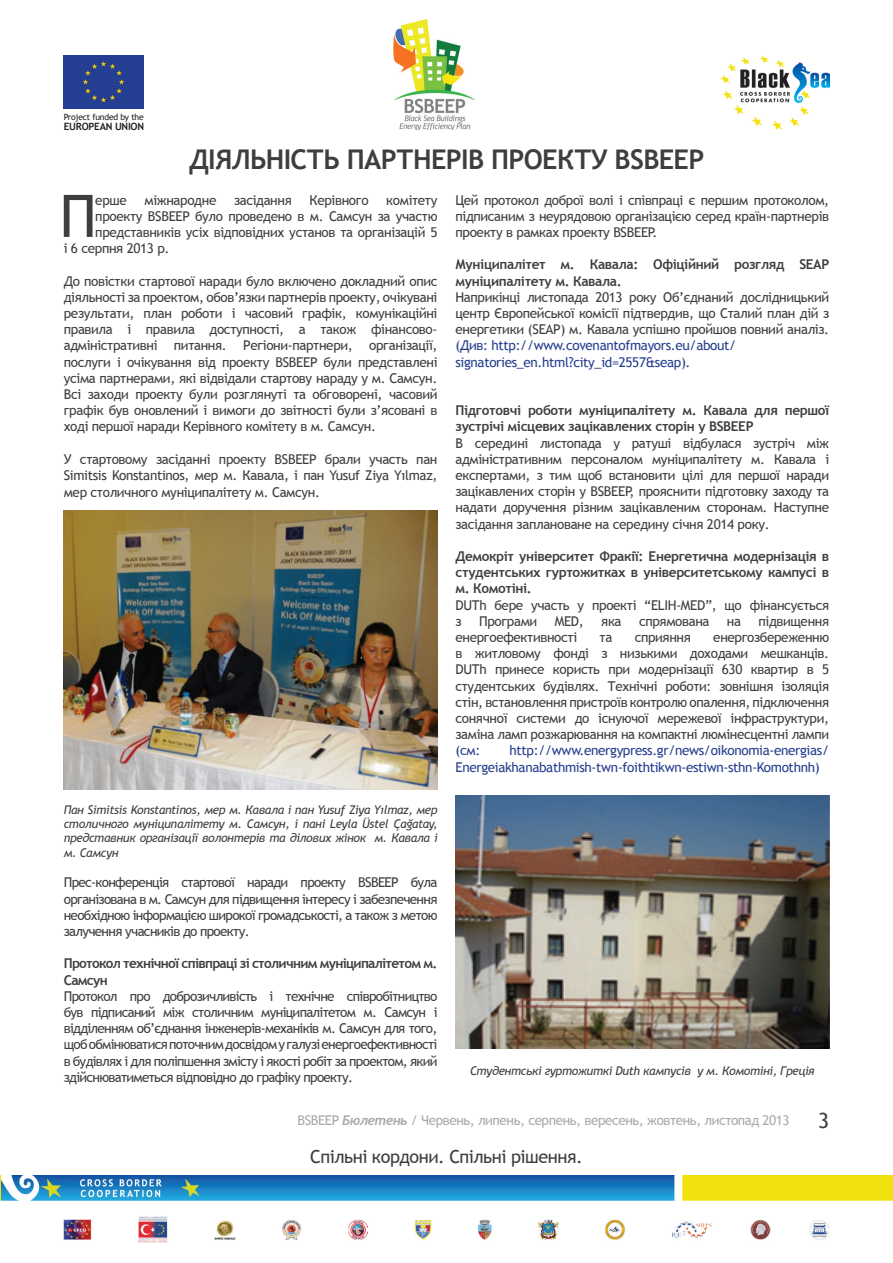
<style>
.page{position:relative;width:893px;height:1263px;background:#fff}
.page>*{position:absolute;margin:0;border:0;box-sizing:border-box;transform-origin:0 0}
.t1{font:58.8px "Trebuchet MS";color:#3e3e3f}
.t2{font:700 27.15px "Trebuchet MS";letter-spacing:-.025em;color:#3e3e3f}
.t3{font:21px "Trebuchet MS";color:#3e3e3f}
.t4{font:18px "Trebuchet MS";letter-spacing:-.025em;color:#3e3e3f}
.t5{font:13.5px/16.2px "Trebuchet MS";letter-spacing:-.025em;color:#3e3e3f;text-align:justify}
.t6{font:700 13.5px/16.2px "Trebuchet MS";letter-spacing:-.025em;color:#3e3e3f}
.t7{font:13.5px/16.2px "Trebuchet MS";letter-spacing:-.025em;color:#253f8e}
.t8{font:13.5px "Trebuchet MS";letter-spacing:-.03em;color:#a8a9ad}
.t9{font:700 13.5px/16.2px "Trebuchet MS";letter-spacing:-.05em;color:#3e3e3f}
.t10{font:italic 12px/14.4px "Trebuchet MS";letter-spacing:-.025em;color:#3e3e3f;text-align:justify}
.t11{font:700 10.05px "Trebuchet MS";letter-spacing:-.025em;color:#231f20}
.t12{font:8.55px "Trebuchet MS";letter-spacing:-.025em;color:#231f20}
.s1{font-family:"Trebuchet";font-weight:700;font-style:italic}
</style>
<div class="page">
<img style="left:0;top:1175px;width:893px;height:68px">
<div style="left:64px;top:56px;width:79px;height:53px;background:#243e91"></div>
<img style="left:393px;top:19px;width:83px;height:111px">
<img style="left:721px;top:56px;width:108px;height:74px">
<img style="left:64px;top:511px;width:373px;height:279px">
<img style="left:455px;top:795px;width:374px;height:254px">
<p class="t12" style="left:64px;top:111px;width:81px">Project funded by the</p>
<p class="t11" style="left:64px;top:120px;width:82px">EUROPEAN UNION</p>
<h2 class="t2" style="left:189px;top:142px;width:517px">ДІЯЛЬНІСТЬ ПАРТНЕРІВ ПРОЕКТУ BSBEEP</h2>
<h1 class="t1" style="left:59px;top:179px;width:39px">П</h1>
<p class="t5" style="left:95px;top:192px;width:33px">ерше</p>
<p class="t5" style="left:144px;top:192px;width:73px">міжнародне</p>
<p class="t5" style="left:234px;top:192px;width:59px">засідання</p>
<p class="t5" style="left:309px;top:192px;width:61px">Керівного</p>
<p class="t5" style="left:386px;top:192px;width:53px">комітету</p>
<p class="t5" style="left:95px;top:208px;width:344px">проекту BSBEEP було проведено в м. Самсун за участю</p>
<p class="t5" style="left:95px;top:224px;width:344px">представників усіх відповідних установ та організацій 5</p>
<p class="t5" style="left:64px;top:240px;width:107px">і 6 серпня 2013 р.</p>
<p class="t5" style="left:64px;top:273px;width:375px">До повістки стартової наради було включено докладний опис діяльності за проектом, обов’язки партнерів проекту, очікувані результати, план роботи і часовий графік, комунікаційні правила і правила доступності, а також фінансово&shy;адміністративні питання. Регіони-партнери, організації, послуги і очікування від проекту BSBEEP були представлені усіма партнерами, які відвідали стартову нараду у м. Самсун.<br>Всі заходи проекту були розглянуті та обговорені, часовий графік був оновлений і вимоги до звітності були з’ясовані в ході першої наради Керівного комітету в м. Самсун.</p>
<p class="t5" style="left:64px;top:451px;width:375px">У стартовому засіданні проекту BSBEEP брали участь пан Simitsis Konstantinos, мер м. Кавала, і пан Yusuf Ziya Yılmaz, мер столичного муніципалітету м. Самсун.</p>
<p class="t10" style="left:64px;top:802px;width:375px">Пан Simitsis Konstantinos, мер м. Кавала і пан Yusuf Ziya Yılmaz, мер столичного муніципалітету м. Самсун, і пані Leyla Üstel Çağatay, представник організації волонтерів та ділових жінок м. Кавала і м. Самсун</p>
<p class="t5" style="left:64px;top:874px;width:375px">Прес-конференція стартової наради проекту BSBEEP була організована в м. Самсун для підвищення інтересу і забезпечення необхідною інформацією широкої громадськості, а також з метою залучення учасників до проекту.</p>
<p class="t9" style="left:64px;top:955px;width:375px">Протокол технічної співпраці зі столичним муніципалітетом м.<br>Самсун</p>
<p class="t5" style="left:64px;top:988px;width:375px">Протокол про доброзичливість і технічне співробітництво був підписаний між столичним муніципалітетом м. Самсун і відділенням об’єднання інженерів-механіків м. Самсун для того, щоб обмінюватися поточним досвідом у галузі енергоефективності в будівлях і для поліпшення змісту і якості робіт за проектом, який здійснюватиметься відповідно до графіку проекту.</p>
<p class="t5" style="left:455px;top:192px;width:375px">Цей протокол доброї волі і співпраці є першим протоколом, підписаним з неурядовою організацією серед країн-партнерів проекту в рамках проекту BSBEEP.</p>
<p class="t6" style="left:455px;top:256px;width:375px">Муніципалітет м. Кавала: Офіційний розгляд SEAP муніципалітету м. Кавала.</p>
<p class="t5" style="left:455px;top:289px;width:375px">Наприкінці листопада 2013 року Об’єднаний дослідницький центр Європейської комісії підтвердив, що Сталий план дій з енергетики (SEAP) м. Кавала успішно пройшов повний аналіз.</p>
<p class="t7" style="left:455px;top:337px;width:282px">(Див: http://www.covenantofmayors.eu/about/ signatories_en.html?city_id=2557&amp;seap).</p>
<p class="t6" style="left:455px;top:402px;width:375px">Підготовчі роботи муніципалітету м. Кавала для першої зустрічі місцевих зацікавлених сторін у BSBEEP</p>
<p class="t5" style="left:455px;top:435px;width:375px">В середині листопада у ратуші відбулася зустріч між адміністративним персоналом муніципалітету м. Кавала і експертами, з тим щоб встановити цілі для першої наради зацікавлених сторін у BSBEEP, прояснити підготовку заходу та надати доручення різним зацікавленим сторонам. Наступне засідання заплановане на середину січня 2014 року.</p>
<p class="t6" style="left:455px;top:548px;width:375px;text-align:justify">Демокріт університет Фракії: Енергетична модернізація в студентських гуртожитках в університетському кампусі в м. Комотіні.</p>
<p class="t5" style="left:455px;top:597px;width:375px">DUTh бере участь у проекті “ELIH-MED”, що фінансується з</p>
<p class="t5" style="left:479px;top:613px;width:60px">Програми</p>
<p class="t5" style="left:555px;top:613px;width:31px">MED,</p>
<p class="t5" style="left:601px;top:613px;width:22px">яка</p>
<p class="t5" style="left:639px;top:613px;width:72px">спрямована</p>
<p class="t5" style="left:727px;top:613px;width:16px">на</p>
<p class="t5" style="left:758px;top:613px;width:72px">підвищення</p>
<p class="t5" style="left:455px;top:629px;width:123px">енергоефективності</p>
<p class="t5" style="left:600px;top:629px;width:14px">та</p>
<p class="t5" style="left:635px;top:629px;width:58px">сприяння</p>
<p class="t5" style="left:455px;top:629px;width:375px;text-indent:258px">енергозбереженню в житловому фонді з низькими доходами мешканців.<br>DUTh принесе користь при модернізації 630 квартир в 5 студентських будівлях. Технічні роботи: зовнішня ізоляція стін, встановлення пристроїв контролю опалення, підключення сонячної системи до існуючої мережевої інфраструктури, заміна ламп розжарювання на компактні люмінесцентні лампи</p>
<p class="t7" style="left:455px;top:742px;width:26px">(см:</p>
<p class="t7" style="left:455px;top:742px;width:375px;line-height:16.8px;text-indent:54px">http://www.energypress.gr/news/oikonomia-energias/<br>Energeiakhanabathmish-twn-foithtikwn-estiwn-sthn-Komothnh)</p>
<p class="t10" style="left:470px;top:1063px;width:346px">Студентські гуртожиткі Duth кампусів у м. Комотіні, Греція</p>
<p class="t8" style="left:297px;top:1111px;width:494px">BSBEEP <span class="s1">Бюлетень</span> / Червень, липень, серпень, вересень, жовтень, листопад 2013</p>
<h3 class="t3" style="left:818px;top:1107px;width:13px">3</h3>
<h3 class="t4" style="left:310px;top:1145px;width:274px">Спільні кордони. Спільні рішення.</h3>
</div>
